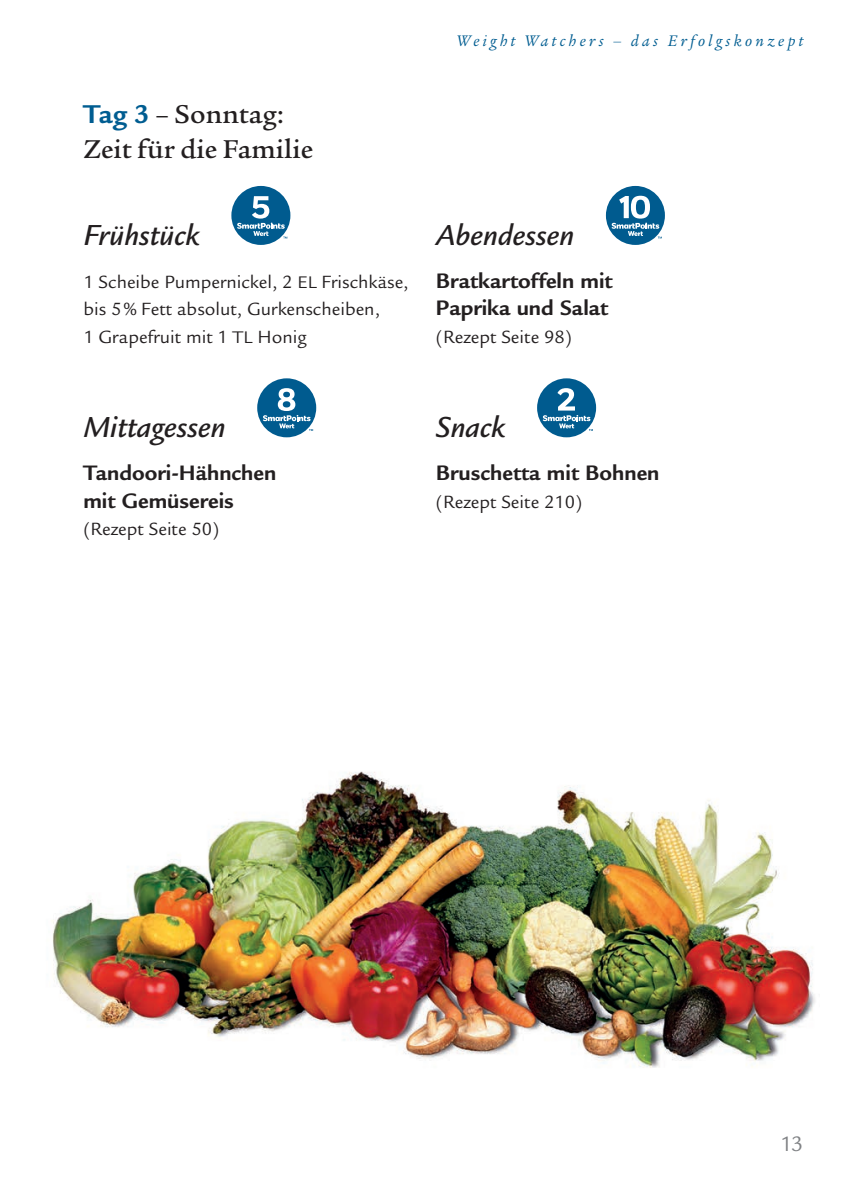
<style>
.page{position:relative;width:842px;height:1189px;background:#fff}
.page>*{position:absolute;margin:0;border:0;box-sizing:border-box;transform-origin:0 0}
.t1{font:italic 500 31.5px "Legacy Sans Std";color:#231f20}
.t2{font:500 28px/35px "Legacy Serif Std";color:#231f20}
.t3{font:700 22.75px/27.5px "Legacy Sans Std";color:#231f20}
.t4{font:22.75px "Legacy Sans Std";color:#808285}
.t5{font:19.25px/27.5px "Legacy Sans Std";color:#231f20}
.t6{font:italic 16.62px "Legacy Serif Std";letter-spacing:.2em;color:#005d91}
.s1{font-family:"Legacy Sans Std";font-weight:700;color:#005d91}
.s2{font-size:18.2px}
</style>
<div class="page">
<img style="left:52px;top:771px;width:763px;height:297px">
<div style="left:605px;top:186px;width:59px;height:59px;background:#005b8f;border-radius:50%"></div>
<svg style="left:611px;top:196px;width:50px;height:42px"></svg>
<div style="left:537px;top:378px;width:59px;height:59px;background:#005b8f;border-radius:50%"></div>
<svg style="left:542px;top:388px;width:50px;height:43px"></svg>
<div style="left:231px;top:186px;width:59px;height:59px;background:#005b8f;border-radius:50%"></div>
<svg style="left:237px;top:196px;width:50px;height:42px"></svg>
<div style="left:257px;top:378px;width:59px;height:59px;background:#005b8f;border-radius:50%"></div>
<svg style="left:263px;top:388px;width:50px;height:43px"></svg>
<p class="t2" style="left:83px;top:97px;width:231px"><span class="s1">Tag 3</span> – Sonntag:<br>Zeit für die Familie</p>
<p class="t1" style="left:83px;top:217px;width:118px">Frühstück</p>
<p class="t5" style="left:83px;top:268px;width:327px">1 Scheibe Pumpernickel, 2 <span class="s2">EL</span> Frischkäse, bis 5% Fett absolut, Gurkenscheiben,<br>1 Grapefruit mit 1 <span class="s2">TL</span> Honig</p>
<p class="t1" style="left:83px;top:410px;width:144px">Mittagessen</p>
<p class="t3" style="left:83px;top:459px;width:194px">Tandoori-Hähnchen mit Gemüsereis</p>
<p class="t5" style="left:83px;top:515px;width:137px">(Rezept Seite 50)</p>
<p class="t6" style="left:456px;top:31px;width:348px">Weight Watchers – das Erfolgskonzept</p>
<p class="t1" style="left:436px;top:217px;width:140px">Abendessen</p>
<p class="t3" style="left:436px;top:267px;width:178px">Bratkartoffeln mit<br>Paprika und Salat</p>
<p class="t5" style="left:436px;top:323px;width:137px">(Rezept Seite 98)</p>
<p class="t1" style="left:436px;top:410px;width:71px">Snack</p>
<p class="t3" style="left:436px;top:459px;width:225px">Bruschetta mit Bohnen</p>
<p class="t5" style="left:436px;top:488px;width:148px">(Rezept Seite 210)</p>
<p class="t4" style="left:780px;top:1131px;width:25px">13</p>
</div>
